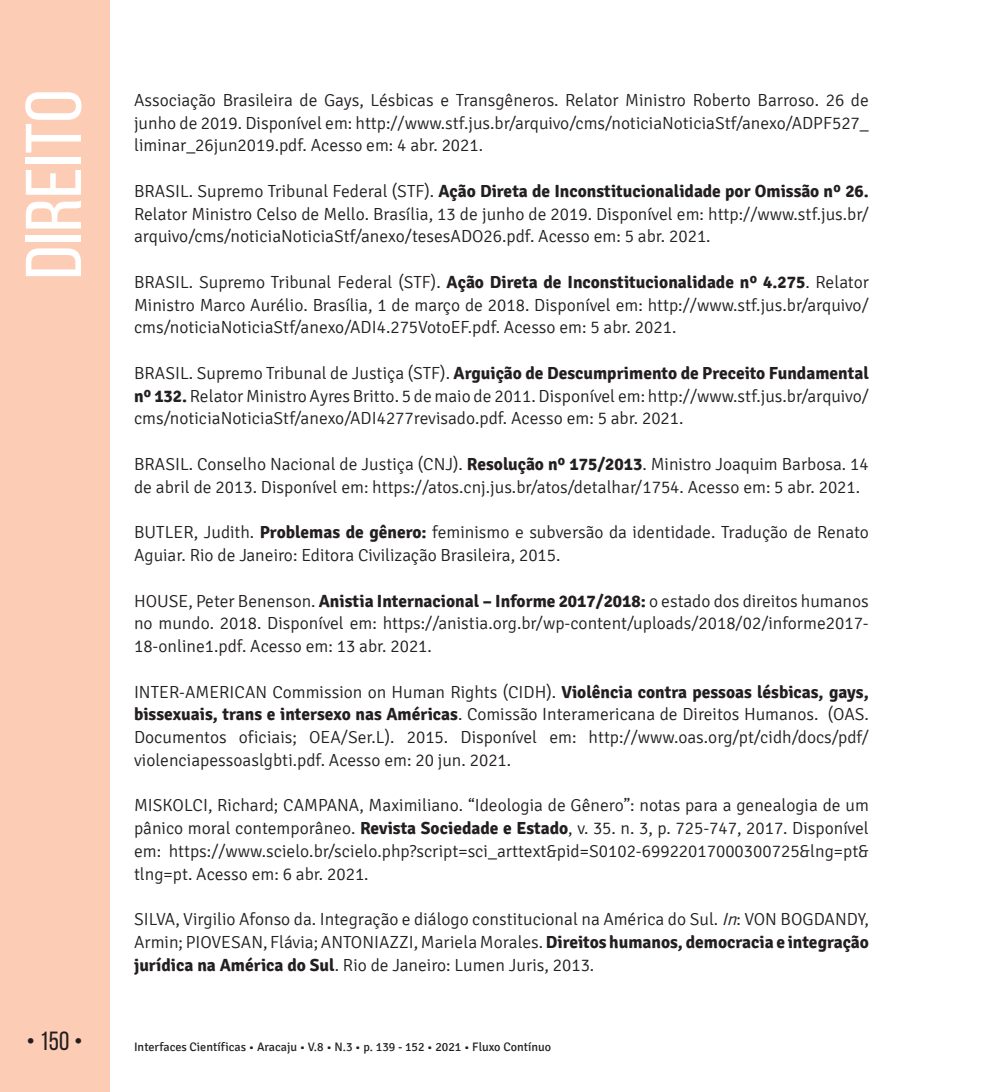
<style>
.page{position:relative;width:993px;height:1092px;background:#fff}
.page>*{position:absolute;margin:0;border:0;box-sizing:border-box;transform-origin:0 0}
.t1{font:78.75px "Bebas Neue";color:#fff;scale:1.09 1}
.t2{font:26.25px "Bebas Neue";color:#231f20}
.t3{font:300 17.5px/22.8px "Signika";color:#231f20;text-align:justify}
.t4{font:12.25px "Signika";color:#231f20}
.s1{font-weight:700}
.s2{font-style:italic}
</style>
<div class="page">
<div style="left:0;top:0;width:109px;height:1091px;background:#fcccb5"></div>
<h1 class="t1" style="left:11px;top:279px;width:176px;rotate:-90deg">Direito</h1>
<p class="t3" style="left:134px;top:89px;width:736px">Associação Brasileira de Gays, Lésbicas e Transgêneros. Relator Ministro Roberto Barroso. 26 de junho de 2019. Disponível em: http://www.stf.jus.br/arquivo/cms/noticiaNoticiaStf/anexo/ADPF527_ liminar_26jun2019.pdf. Acesso em: 4 abr. 2021.</p>
<p class="t3" style="left:134px;top:180px;width:736px">BRASIL. Supremo Tribunal Federal (STF). <span class="s1">Ação Direta de Inconstitucionalidade por Omissão nº 26.<br></span>Relator Ministro Celso de Mello. Brasília, 13 de junho de 2019. Disponível em: http://www.stf.jus.br/ arquivo/cms/noticiaNoticiaStf/anexo/tesesADO26.pdf. Acesso em: 5 abr. 2021.</p>
<p class="t3" style="left:134px;top:271px;width:736px">BRASIL. Supremo Tribunal Federal (STF). <span class="s1">Ação Direta de Inconstitucionalidade nº 4.275</span>. Relator Ministro Marco Aurélio. Brasília, 1 de março de 2018. Disponível em: http://www.stf.jus.br/arquivo/ cms/noticiaNoticiaStf/anexo/ADI4.275VotoEF.pdf. Acesso em: 5 abr. 2021.</p>
<p class="t3" style="left:134px;top:362px;width:736px">BRASIL. Supremo Tribunal de Justiça (STF). <span class="s1">Arguição de Descumprimento de Preceito Fundamental nº 132.</span> Relator Ministro Ayres Britto. 5 de maio de 2011. Disponível em: http://www.stf.jus.br/arquivo/ cms/noticiaNoticiaStf/anexo/ADI4277revisado.pdf. Acesso em: 5 abr. 2021.</p>
<p class="t3" style="left:134px;top:453px;width:736px">BRASIL. Conselho Nacional de Justiça (CNJ). <span class="s1">Resolução nº 175/2013</span>. Ministro Joaquim Barbosa. 14 de abril de 2013. Disponível em: https://atos.cnj.jus.br/atos/detalhar/1754. Acesso em: 5 abr. 2021.</p>
<p class="t3" style="left:134px;top:521px;width:736px">BUTLER, Judith. <span class="s1">Problemas de gênero:</span> feminismo e subversão da identidade. Tradução de Renato<br>Aguiar. Rio de Janeiro: Editora Civilização Brasileira, 2015.</p>
<p class="t3" style="left:134px;top:589px;width:736px">HOUSE, Peter Benenson. <span class="s1">Anistia Internacional – Informe 2017/2018:</span> o estado dos direitos humanos no mundo. 2018. Disponível em: https://anistia.org.br/wp-content/uploads/2018/02/informe2017- 18-online1.pdf. Acesso em: 13 abr. 2021.</p>
<p class="t3" style="left:134px;top:680px;width:736px">INTER-AMERICAN Commission on Human Rights (CIDH). <span class="s1">Violência contra pessoas lésbicas, gays, bissexuais, trans e intersexo nas Américas</span>. Comissão Interamericana de Direitos Humanos. (OAS.<br>Documentos oficiais; OEA/Ser.L). 2015. Disponível em: http://www.oas.org/pt/cidh/docs/pdf/ violenciapessoaslgbti.pdf. Acesso em: 20 jun. 2021.</p>
<p class="t3" style="left:134px;top:794px;width:736px">MISKOLCI, Richard; CAMPANA, Maximiliano. “Ideologia de Gênero”: notas para a genealogia de um pânico moral contemporâneo. <span class="s1">Revista Sociedade e Estado</span>, v. 35. n. 3, p. 725-747, 2017. Disponível em: https://www.scielo.br/scielo.php?script=sci_arttext&amp;pid=S0102-69922017000300725&amp;lng=pt&amp; tlng=pt. Acesso em: 6 abr. 2021.</p>
<p class="t3" style="left:134px;top:908px;width:736px">SILVA, Virgilio Afonso da. Integração e diálogo constitucional na América do Sul. <span class="s2">In</span>: VON BOGDANDY, Armin; PIOVESAN, Flávia; ANTONIAZZI, Mariela Morales. <span class="s1">Direitos humanos, democracia e integração jurídica na América do Sul</span>. Rio de Janeiro: Lumen Juris, 2013.</p>
<h2 class="t2" style="left:26px;top:1026px;width:58px">• 150 •</h2>
<p class="t4" style="left:134px;top:1040px;width:418px">Interfaces Científicas • Aracaju • V.8 • N.3 • p. 139 - 152 • 2021 • Fluxo Contínuo</p>
</div>
